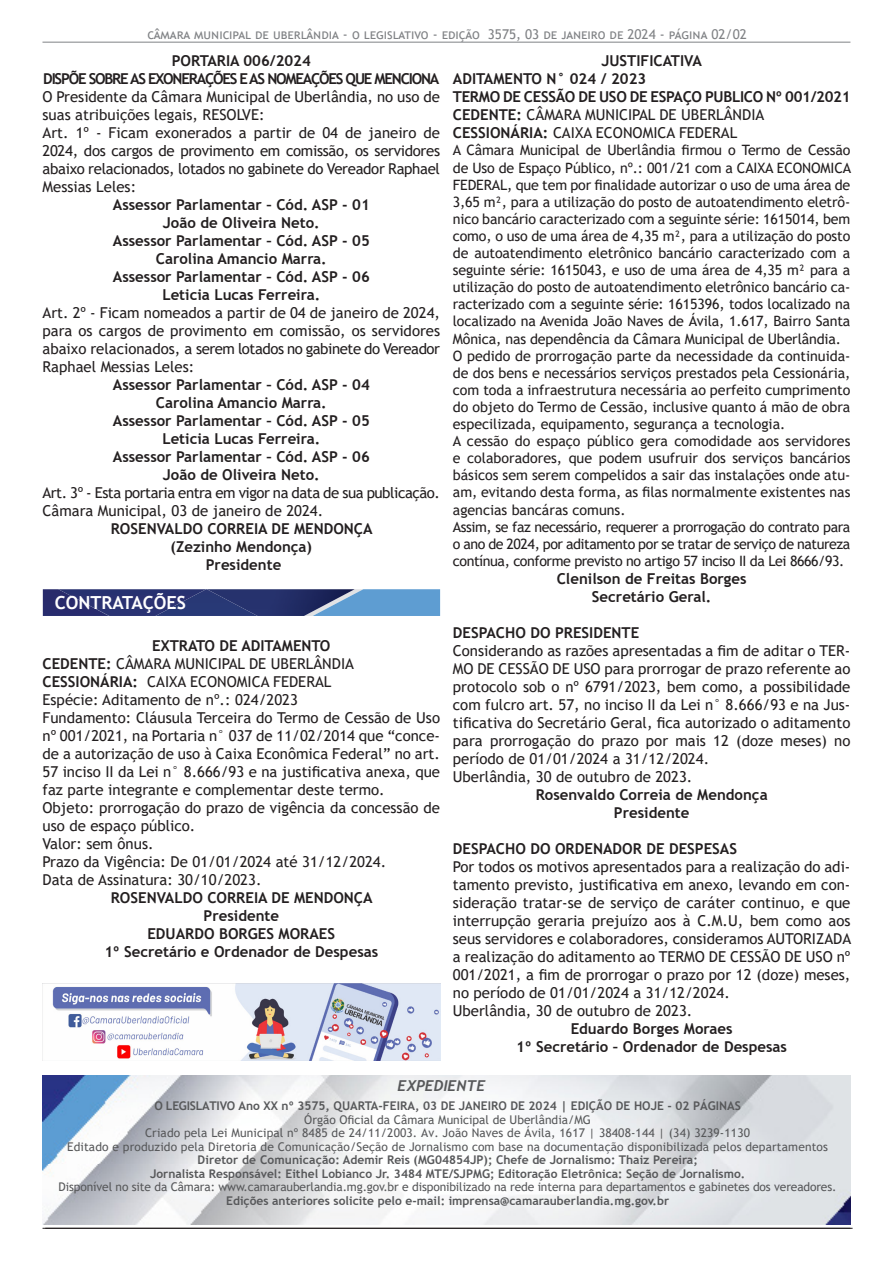
<style>
.page{position:relative;width:893px;height:1263px;background:#fff}
.page>*{position:absolute;margin:0;border:0;box-sizing:border-box;transform-origin:0 0}
.t1{font:700 18px "Trebuchet MS";color:#fff}
.t2{font:15px/18px "Trebuchet MS";color:#231f20;text-align:justify}
.t3{font:700 15px "Trebuchet MS";color:#231f20}
.t4{font:15px "Trebuchet MS";letter-spacing:-.03em;color:#231f20}
.t5{font:700 15px "Trebuchet MS";letter-spacing:-.08em;color:#231f20}
.t6{font:700 15px "Trebuchet MS";letter-spacing:-.02em;color:#231f20}
.t7{font:italic 700 15px "Trebuchet";color:#57585a}
.t8{font:14.25px/17.1px "Trebuchet MS";letter-spacing:-.005em;color:#231f20;text-align:justify}
.t9{font:13.5px "Trebuchet MS";color:#808285}
.t10{font:12px "Trebuchet MS";letter-spacing:.01em;color:#57585a}
.t11{font:700 12px "Trebuchet MS";color:#57585a}
.t12{font:12px/13.5px "Trebuchet MS";letter-spacing:-.01em;color:#57585a;text-align:center}
.s1{font-weight:700}
</style>
<div class="page">
<hr style="left:43px;top:1228px;width:807px;height:1px;background:#231f20">
<img style="left:43px;top:1075px;width:807px;height:150px">
<hr style="left:45px;top:1228px;width:808px;height:1px;background:#231f20">
<hr style="left:42px;top:42px;width:808px;height:1px;background:#808285">
<svg style="left:43px;top:589px;width:164px;height:27px;background:#2b3472"></svg>
<img style="left:207px;top:589px;width:106px;height:27px">
<svg style="left:313px;top:589px;width:127px;height:27px;background:#5e91c2"></svg>
<img style="left:43px;top:983px;width:397px;height:77px">
<p class="t9" style="left:147px;top:26px;width:601px">câmara municipal de uberlândia - o legislativo - edição 3575, 03 de janeiro de 2024 - página 02/02</p>
<p class="t3" style="left:172px;top:52px;width:141px">PORTARIA 006/2024</p>
<p class="t5" style="left:43px;top:70px;width:398px">DISPÕE SOBRE AS EXONERAÇÕES E AS NOMEAÇÕES QUE MENCIONA</p>
<p class="t2" style="left:43px;top:88px;width:399px">O Presidente da Câmara Municipal de Uberlândia, no uso de suas atribuições legais, RESOLVE:</p>
<p class="t2" style="left:43px;top:124px;width:399px">Art. 1º - Ficam exonerados a partir de 04 de janeiro de 2024, dos cargos de provimento em comissão, os servidores abaixo relacionados, lotados no gabinete do Vereador Raphael Messias Leles:</p>
<p class="t3" style="left:113px;top:196px;width:258px">Assessor Parlamentar – Cód. ASP - 01</p>
<p class="t3" style="left:163px;top:214px;width:158px">João de Oliveira Neto.</p>
<p class="t3" style="left:113px;top:232px;width:258px">Assessor Parlamentar – Cód. ASP - 05</p>
<p class="t3" style="left:156px;top:250px;width:172px">Carolina Amancio Marra.</p>
<p class="t3" style="left:113px;top:268px;width:258px">Assessor Parlamentar – Cód. ASP - 06</p>
<p class="t3" style="left:162px;top:286px;width:159px">Leticia Lucas Ferreira.</p>
<p class="t2" style="left:43px;top:304px;width:399px">Art. 2º - Ficam nomeados a partir de 04 de janeiro de 2024, para os cargos de provimento em comissão, os servidores abaixo relacionados, a serem lotados no gabinete do Vereador Raphael Messias Leles:</p>
<p class="t3" style="left:113px;top:376px;width:258px">Assessor Parlamentar – Cód. ASP - 04</p>
<p class="t3" style="left:156px;top:394px;width:172px">Carolina Amancio Marra.</p>
<p class="t3" style="left:113px;top:412px;width:258px">Assessor Parlamentar – Cód. ASP - 05</p>
<p class="t3" style="left:162px;top:430px;width:159px">Leticia Lucas Ferreira.</p>
<p class="t3" style="left:113px;top:448px;width:258px">Assessor Parlamentar – Cód. ASP - 06</p>
<p class="t3" style="left:163px;top:466px;width:158px">João de Oliveira Neto.</p>
<p class="t4" style="left:43px;top:484px;width:399px">Art. 3º - Esta portaria entra em vigor na data de sua publicação.</p>
<p class="t2" style="left:43px;top:502px;width:282px">Câmara Municipal, 03 de janeiro de 2024.</p>
<p class="t3" style="left:111px;top:520px;width:263px">ROSENVALDO CORREIA DE MENDONÇA</p>
<p class="t3" style="left:171px;top:538px;width:143px">(Zezinho Mendonça)</p>
<p class="t3" style="left:206px;top:556px;width:77px">Presidente</p>
<p class="t1" style="left:55px;top:592px;width:133px">CONTRATAÇÕES</p>
<p class="t3" style="left:152px;top:636px;width:180px">EXTRATO DE ADITAMENTO</p>
<p class="t2" style="left:43px;top:655px;width:313px"><span class="s1">CEDENTE:</span> CÂMARA MUNICIPAL DE UBERLÂNDIA</p>
<p class="t2" style="left:43px;top:673px;width:290px"><span class="s1">CESSIONÁRIA:</span> CAIXA ECONOMICA FEDERAL</p>
<p class="t2" style="left:43px;top:691px;width:257px">Espécie: Aditamento de nº.: 024/2023</p>
<p class="t2" style="left:43px;top:709px;width:399px">Fundamento: Cláusula Terceira do Termo de Cessão de Uso nº 001/2021, na Portaria n° 037 de 11/02/2014 que “conce&shy;de a autorização de uso à Caixa Econômica Federal” no art.<br>57 inciso II da Lei n° 8.666/93 e na justificativa anexa, que faz parte integrante e complementar deste termo.</p>
<p class="t2" style="left:43px;top:799px;width:399px">Objeto: prorrogação do prazo de vigência da concessão de uso de espaço público.</p>
<p class="t2" style="left:43px;top:835px;width:113px">Valor: sem ônus.</p>
<p class="t2" style="left:43px;top:853px;width:345px">Prazo da Vigência: De 01/01/2024 até 31/12/2024.</p>
<p class="t2" style="left:43px;top:871px;width:220px">Data de Assinatura: 30/10/2023.</p>
<p class="t3" style="left:111px;top:888px;width:263px">ROSENVALDO CORREIA DE MENDONÇA</p>
<p class="t3" style="left:204px;top:906px;width:77px">Presidente</p>
<p class="t3" style="left:147px;top:924px;width:189px">EDUARDO BORGES MORAES</p>
<p class="t3" style="left:104px;top:942px;width:275px">1º Secretário e Ordenador de Despesas</p>
<p class="t3" style="left:601px;top:52px;width:102px">JUSTIFICATIVA</p>
<p class="t3" style="left:453px;top:70px;width:195px">ADITAMENTO N° 024 / 2023</p>
<p class="t6" style="left:453px;top:88px;width:399px">TERMO DE CESSÃO DE USO DE ESPAÇO PUBLICO Nº 001/2021</p>
<p class="t2" style="left:453px;top:106px;width:313px"><span class="s1">CEDENTE:</span> CÂMARA MUNICIPAL DE UBERLÂNDIA</p>
<p class="t2" style="left:453px;top:124px;width:286px"><span class="s1">CESSIONÁRIA:</span> CAIXA ECONOMICA FEDERAL</p>
<p class="t8" style="left:453px;top:142px;width:400px">A Câmara Municipal de Uberlândia firmou o Termo de Cessão de Uso de Espaço Público, nº.: 001/21 com a CAIXA ECONOMICA FEDERAL, que tem por finalidade autorizar o uso de uma área de 3,65 m², para a utilização do posto de autoatendimento eletrô&shy;nico bancário caracterizado com a seguinte série: 1615014, bem como, o uso de uma área de 4,35 m², para a utilização do posto de autoatendimento eletrônico bancário caracterizado com a seguinte série: 1615043, e uso de uma área de 4,35 m² para a utilização do posto de autoatendimento eletrônico bancário ca&shy;racterizado com a seguinte série: 1615396, todos localizado na localizado na Avenida João Naves de Ávila, 1.617, Bairro Santa Mônica, nas dependência da Câmara Municipal de Uberlândia.</p>
<p class="t8" style="left:453px;top:347px;width:399px">O pedido de prorrogação parte da necessidade da continuida&shy;de dos bens e necessários serviços prestados pela Cessionária, com toda a infraestrutura necessária ao perfeito cumprimento do objeto do Termo de Cessão, inclusive quanto á mão de obra especilizada, equipamento, segurança a tecnologia.</p>
<p class="t8" style="left:453px;top:432px;width:399px">A cessão do espaço público gera comodidade aos servidores e colaboradores, que podem usufruir dos serviços bancários básicos sem serem compelidos a sair das instalações onde atu&shy;am, evitando desta forma, as filas normalmente existentes nas agencias bancáras comuns.</p>
<p class="t8" style="left:453px;top:518px;width:399px">Assim, se faz necessário, requerer a prorrogação do contrato para o ano de 2024, por aditamento por se tratar de serviço de natureza contínua, conforme previsto no artigo 57 inciso II da Lei 8666/93.</p>
<p class="t3" style="left:557px;top:569px;width:191px">Clenilson de Freitas Borges</p>
<p class="t3" style="left:592px;top:587px;width:121px">Secretário Geral.</p>
<p class="t3" style="left:453px;top:623px;width:188px">DESPACHO DO PRESIDENTE</p>
<p class="t2" style="left:453px;top:641px;width:399px">Considerando as razões apresentadas a fim de aditar o TER-MO DE CESSÃO DE USO para prorrogar de prazo referente ao protocolo sob o nº 6791/2023, bem como, a possibilidade com fulcro art. 57, no inciso II da Lei n° 8.666/93 e na Jus&shy;tificativa do Secretário Geral, fica autorizado o aditamento para prorrogação do prazo por mais 12 (doze meses) no período de 01/01/2024 a 31/12/2024.</p>
<p class="t2" style="left:453px;top:767px;width:241px">Uberlândia, 30 de outubro de 2023.</p>
<p class="t3" style="left:536px;top:785px;width:233px">Rosenvaldo Correia de Mendonça</p>
<p class="t3" style="left:614px;top:803px;width:77px">Presidente</p>
<p class="t3" style="left:453px;top:839px;width:286px">DESPACHO DO ORDENADOR DE DESPESAS</p>
<p class="t2" style="left:453px;top:857px;width:400px">Por todos os motivos apresentados para a realização do adi&shy;tamento previsto, justificativa em anexo, levando em con&shy;sideração tratar-se de serviço de caráter continuo, e que interrupção geraria prejuízo aos à C.M.U, bem como aos seus servidores e colaboradores, consideramos AUTORIZADA a realização do aditamento ao TERMO DE CESSÃO DE USO nº 001/2021, a fim de prorrogar o prazo por 12 (doze) meses, no período de 01/01/2024 a 31/12/2024.</p>
<p class="t2" style="left:453px;top:1001px;width:241px">Uberlândia, 30 de outubro de 2023.</p>
<p class="t3" style="left:571px;top:1019px;width:163px">Eduardo Borges Moraes</p>
<p class="t3" style="left:516px;top:1037px;width:272px">1º Secretário – Ordenador de Despesas</p>
<p class="t7" style="left:397px;top:1076px;width:90px">EXPEDIENTE</p>
<p class="t11" style="left:154px;top:1098px;width:588px">O LEGISLATIVO Ano XX nº 3575, QUARTA-FEIRA, 03 DE JANEIRO DE 2024 | EDIÇÃO DE HOJE - 02 PÁGINAS</p>
<p class="t10" style="left:304px;top:1112px;width:288px">Órgão Oficial da Câmara Municipal de Uberlândia/MG</p>
<p class="t10" style="left:145px;top:1125px;width:606px">Criado pela Lei Municipal nº 8485 de 24/11/2003. Av. João Naves de Ávila, 1617 | 38408-144 | (34) 3239-1130</p>
<p class="t10" style="left:67px;top:1139px;width:762px">Editado e produzido pela Diretoria de Comunicação/Seção de Jornalismo com base na documentação disponibilizada pelos departamentos</p>
<p class="t11" style="left:198px;top:1152px;width:502px">Diretor de Comunicação: Ademir Reis (MG04854JP); Chefe de Jornalismo: Thaiz Pereira;</p>
<p class="t11" style="left:150px;top:1166px;width:597px">Jornalista Responsável: Eithel Lobianco Jr. 3484 MTE/SJPMG; Editoração Eletrônica: Seção de Jornalismo.</p>
<p class="t12" style="left:59px;top:1180px;width:779px">Disponível no site da Câmara: www.camarauberlandia.mg.gov.br e disponibilizado na rede interna para departamentos e gabinetes dos vereadores.<br><span class="s1">Edições anteriores solicite pelo e-mail: imprensa@camarauberlandia.mg.gov.br</span></p>
</div>
